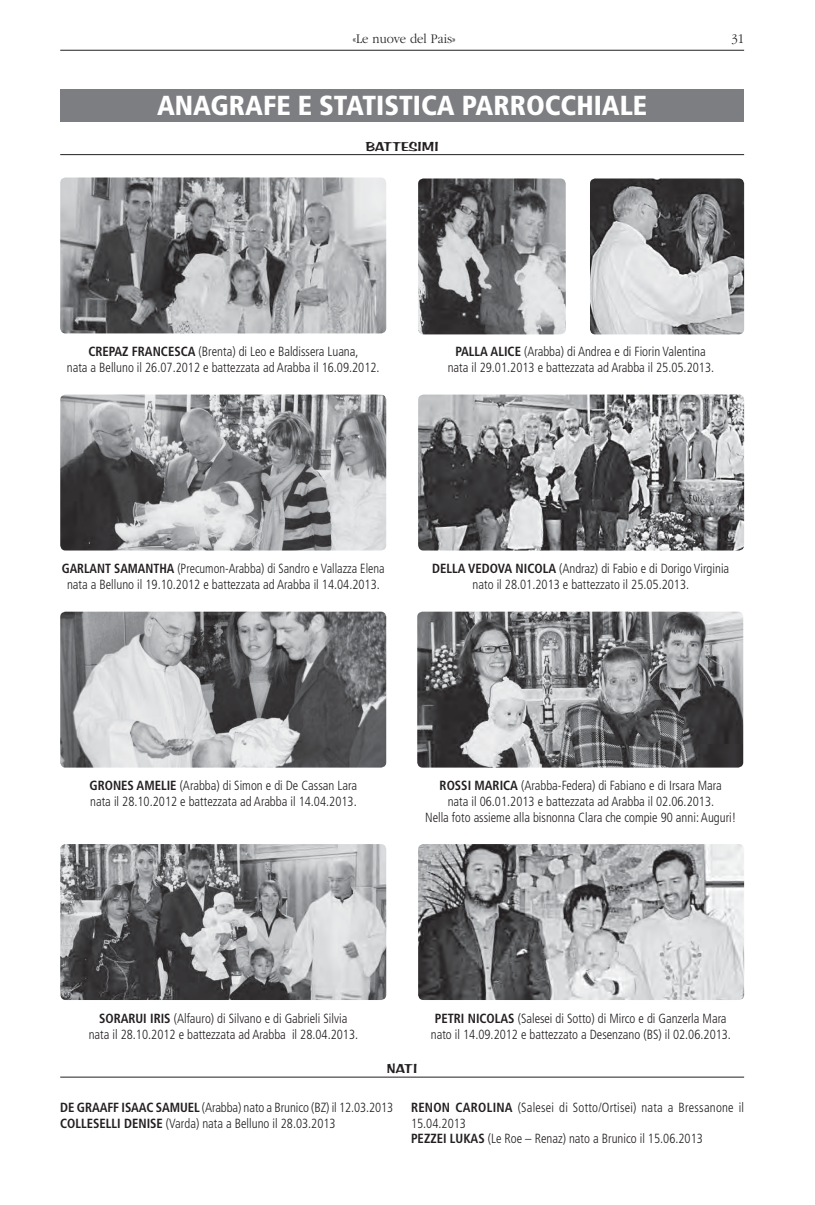
<style>
.page{position:relative;width:815px;height:1205px;background:#fff}
.page>*{position:absolute;margin:0;border:0;box-sizing:border-box;transform-origin:0 0}
.t1{font:900 condensed 27.5px "Frutiger LT Std";color:#fff}
.t2{font:300 13.75px "ITC Garamond Std";color:#231f20;scale:.92 1}
.t3{font:300 condensed 13.25px/15.5px "Frutiger LT Std";color:#231f20;text-align:center;scale:.96 1}
.t4{font:300 condensed 13.25px/15.5px "Frutiger LT Std";letter-spacing:.02em;color:#231f20;scale:.96 1}
.t5{font:300 condensed 13.25px/15.5px "Frutiger LT Std";color:#231f20;text-align:center;scale:.93 1}
.t6{font:13.25px "Arab Bru D";color:#231f20;scale:1.15 1}
.s1{font-weight:700}
</style>
<div class="page">
<hr style="left:60px;top:50px;width:684px;height:1px;background:#231f20">
<div style="left:60px;top:89px;width:684px;height:33px;background:#7c7e81"></div>
<hr style="left:60px;top:154px;width:684px;height:1px;background:#231f20">
<img style="left:60px;top:177px;width:326px;height:156px;border-radius:5px">
<img style="left:60px;top:394px;width:326px;height:156px;border-radius:5px">
<img style="left:60px;top:612px;width:326px;height:155px;border-radius:5px">
<img style="left:60px;top:844px;width:326px;height:156px;border-radius:5px">
<img style="left:418px;top:394px;width:326px;height:156px;border-radius:5px">
<img style="left:417px;top:612px;width:326px;height:155px;border-radius:5px">
<img style="left:418px;top:844px;width:326px;height:156px;border-radius:5px">
<hr style="left:60px;top:1077px;width:684px;height:1px;background:#231f20">
<img style="left:590px;top:178px;width:154px;height:156px;border-radius:5px">
<img style="left:418px;top:178px;width:148px;height:156px;border-radius:5px">
<p class="t2" style="left:353px;top:34px;width:113px">«Le nuove del Pais»</p>
<p class="t2" style="left:731px;top:34px;width:15px">31</p>
<h1 class="t1" style="left:157px;top:92px;width:492px">ANAGRAFE E STATISTICA PARROCCHIALE</h1>
<p class="t6" style="left:366px;top:142px;width:65px">BATTESIMI</p>
<p class="t3" style="left:67px;top:345px;width:327px"><span class="s1">CREPAZ FRANCESCA</span> (Brenta) di Leo e Baldissera Luana,<br>nata a Belluno il 26.07.2012 e battezzata ad Arabba il 16.09.2012.</p>
<p class="t3" style="left:448px;top:345px;width:279px"><span class="s1">PALLA ALICE</span> (Arabba) di Andrea e di Fiorin Valentina nata il 29.01.2013 e battezzata ad Arabba il 25.05.2013.</p>
<p class="t5" style="left:62px;top:562px;width:349px"><span class="s1">GARLANT SAMANTHA</span> (Precumon-Arabba) di Sandro e Vallazza Elena nata a Belluno il 19.10.2012 e battezzata ad Arabba il 14.04.2013.</p>
<p class="t3" style="left:432px;top:562px;width:311px"><span class="s1">DELLA VEDOVA NICOLA</span> (Andraz) di Fabio e di Dorigo Virginia nato il 28.01.2013 e battezzato il 25.05.2013.</p>
<p class="t3" style="left:89px;top:779px;width:280px;text-align:left"><span class="s1">GRONES AMELIE</span> (Arabba) di Simon e di De Cassan Lara nata il 28.10.2012 e battezzata ad Arabba il 14.04.2013.</p>
<p class="t3" style="left:425px;top:779px;width:326px"><span class="s1">ROSSI MARICA</span> (Arabba-Federa) di Fabiano e di Irsara Mara<br>nata il 06.01.2013 e battezzata ad Arabba il 02.06.2013.<br>Nella foto assieme alla bisnonna Clara che compie 90 anni: Auguri!</p>
<p class="t3" style="left:89px;top:1011px;width:282px"><span class="s1">SORARUI IRIS</span> (Alfauro) di Silvano e di Gabrieli Silvia nata il 28.10.2012 e battezzata ad Arabba il 28.04.2013.</p>
<p class="t3" style="left:431px;top:1011px;width:314px;text-align:left"><span class="s1">PETRI NICOLAS</span> (Salesei di Sotto) di Mirco e di Ganzerla Mara nato il 14.09.2012 e battezzato a Desenzano (BS) il 02.06.2013.</p>
<p class="t6" style="left:387px;top:1064px;width:28px">NATI</p>
<p class="t3" style="left:60px;top:1100px;width:348px;text-align:left"><span class="s1">DE GRAAFF ISAAC SAMUEL</span> (Arabba) nato a Brunico (BZ) il 12.03.2013<br><span class="s1">COLLESELLI DENISE</span> (Varda) nata a Belluno il 28.03.2013</p>
<p class="t4" style="left:411px;top:1100px;width:348px"><span class="s1">RENON CAROLINA</span> (Salesei di Sotto/Ortisei) nata a Bressanone il<br>15.04.2013<br><span class="s1">PEZZEI LUKAS</span> (Le Roe – Renaz) nato a Brunico il 15.06.2013</p>
</div>
